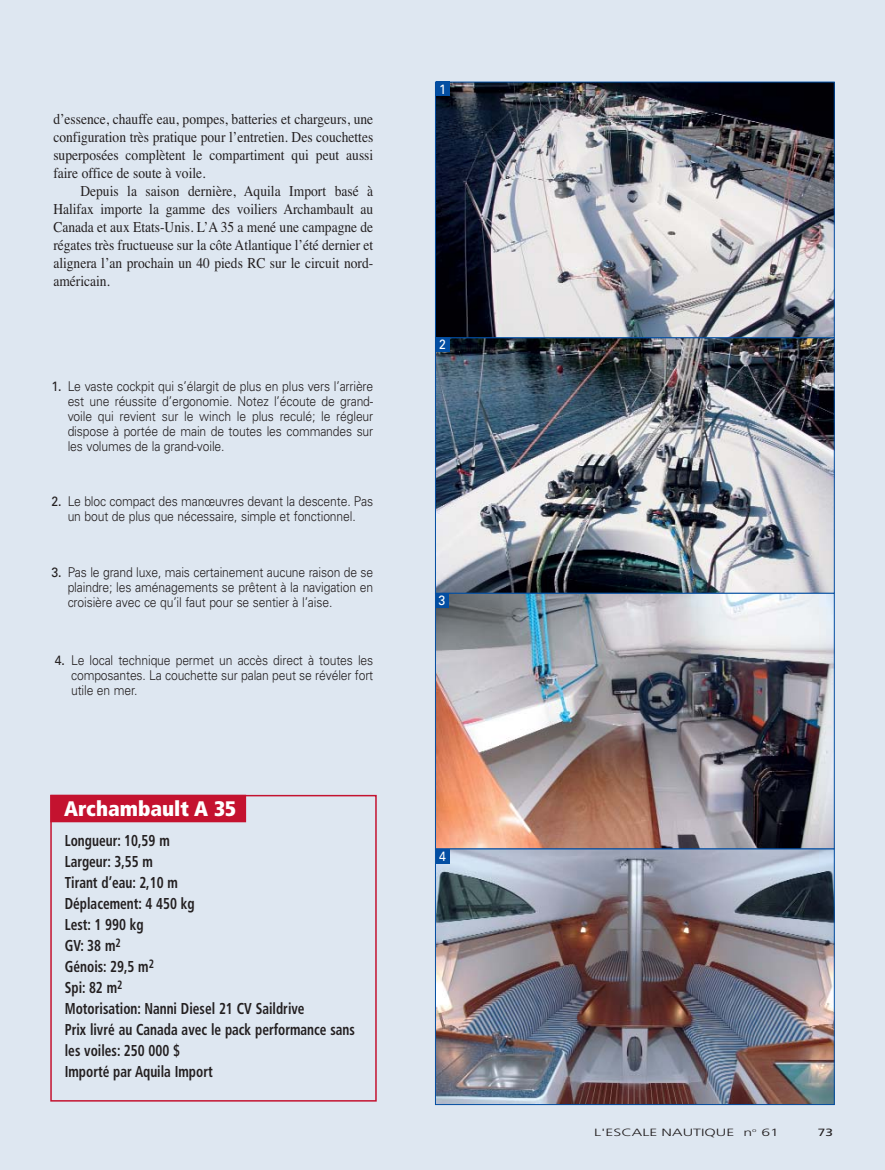
<style>
.page{position:relative;width:885px;height:1170px;background:#fff}
.page>*{position:absolute;margin:0;border:0;box-sizing:border-box;transform-origin:0 0}
.t1{font:900 condensed 21px "Frutiger";color:#fff}
.t2{font:700 condensed 15.75px/21px "Frutiger";color:#231f20;scale:.85 1}
.t3{font:15px/18px "Times";color:#231f20;text-align:justify;scale:.9 1}
.t4{font:300 13.5px/15px "Univers";letter-spacing:-.01em;color:#231f20;text-align:justify;scale:.9 1}
.t5{font:13.5px "Univers";color:#fff;scale:.9 1}
.t6{font:300 10.5px "Frutiger";color:#231f20;scale:1.5 1}
.t7{font:10.5px "Frutiger";color:#231f20;scale:1.3 1}
.s1{font-weight:400}
</style>
<div class="page">
<div style="left:0;top:1px;width:884px;height:1168px;background:#dee7f1"></div>
<div style="left:50px;top:794px;width:326px;height:307px;border:2px solid #c4122f"></div>
<div style="left:51px;top:795px;width:194px;height:26px;background:#c4122f"></div>
<div style="left:50px;top:794px;width:196px;height:28px;border:2px solid #c4122f"></div>
<img style="left:437px;top:339px;width:395px;height:252px">
<img style="left:437px;top:595px;width:395px;height:252px">
<div style="left:435px;top:593px;width:399px;height:256px;border:1px solid #034ea2"></div>
<img style="left:437px;top:84px;width:395px;height:252px">
<div style="left:435px;top:82px;width:399px;height:256px;border:1px solid #034ea2"></div>
<img style="left:437px;top:850px;width:395px;height:252px">
<div style="left:435px;top:848px;width:399px;height:256px;border:1px solid #034ea2"></div>
<div style="left:435px;top:82px;width:14px;height:14px;background:#034ea2"></div>
<div style="left:435px;top:337px;width:14px;height:14px;background:#034ea2"></div>
<div style="left:435px;top:593px;width:14px;height:15px;background:#034ea2"></div>
<div style="left:435px;top:849px;width:14px;height:14px;background:#034ea2"></div>
<p class="t3" style="left:53px;top:111px;width:357px">d’essence, chauffe eau, pompes, batteries et chargeurs, une configuration très pratique pour l’entretien. Des couchettes superposées complètent le compartiment qui peut aussi faire office de soute à voile.</p>
<p class="t3" style="left:53px;top:183px;width:357px;text-indent:27px">Depuis la saison dernière, Aquila Import basé à Halifax importe la gamme des voiliers Archambault au Canada et aux Etats-Unis. L’A 35 a mené une campagne de régates très fructueuse sur la côte Atlantique l’été dernier et alignera l’an prochain un 40 pieds RC sur le circuit nord&shy;américain.</p>
<p class="t4" style="left:68px;top:379px;width:341px;text-indent:-16px"><span class="s1">1.</span> Le vaste cockpit qui s’élargit de plus en plus vers l’arrière est une réussite d’ergonomie. Notez l’écoute de grand&shy;voile qui revient sur le winch le plus reculé; le régleur dispose à portée de main de toutes les commandes sur les volumes de la grand-voile.</p>
<p class="t4" style="left:51px;top:495px;width:359px;text-align:center"><span class="s1">2.</span> Le bloc compact des manœuvres devant la descente. Pas un bout de plus que nécessaire, simple et fonctionnel.</p>
<p class="t4" style="left:68px;top:566px;width:341px;text-indent:-16px"><span class="s1">3.</span> Pas le grand luxe, mais certainement aucune raison de se plaindre; les aménagements se prêtent à la navigation en croisière avec ce qu’il faut pour se sentier à l’aise.</p>
<p class="t4" style="left:71px;top:654px;width:337px;text-indent:-16px"><span class="s1">4.</span> Le local technique permet un accès direct à toutes les composantes. La couchette sur palan peut se révéler fort utile en mer.</p>
<h1 class="t1" style="left:64px;top:800px;width:173px">Archambault A 35</h1>
<p class="t2" style="left:65px;top:831px;width:343px">Longueur: 10,59 m<br>Largeur: 3,55 m<br>Tirant d’eau: 2,10 m<br>Déplacement: 4 450 kg<br>Lest: 1 990 kg<br>GV: 38 m<sup>2<br></sup>Génois: 29,5 m<sup>2<br></sup>Spi: 82 m<sup>2<br></sup>Motorisation: Nanni Diesel 21 CV Saildrive<br>Prix livré au Canada avec le pack performance sans les voiles: 250 000 $<br>Importé par Aquila Import</p>
<p class="t5" style="left:439px;top:84px;width:9px">1</p>
<p class="t5" style="left:439px;top:339px;width:9px">2</p>
<p class="t5" style="left:438px;top:595px;width:9px">3</p>
<p class="t5" style="left:439px;top:851px;width:9px">4</p>
<p class="t6" style="left:594px;top:1127px;width:125px">L'ESCALE NAUTIQUE n<sup>o</sup> 61</p>
<p class="t7" style="left:817px;top:1127px;width:13px">73</p>
</div>
